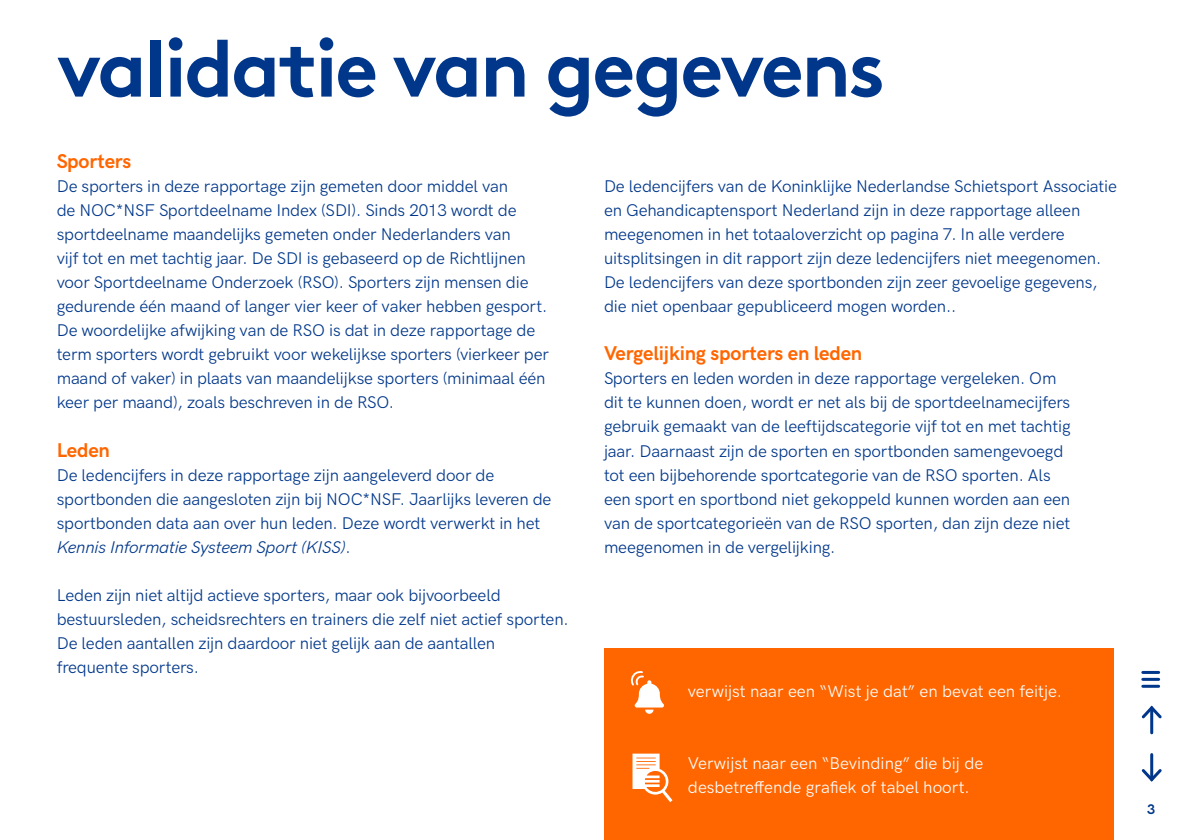
<style>
.page{position:relative;width:1191px;height:840px;background:#fff}
.page>*{position:absolute;margin:0;border:0;box-sizing:border-box;transform-origin:0 0}
.t1{font:700 80px "Brown";letter-spacing:-.03em;color:#00378a}
.t2{font:700 20px "HK Grotesk";letter-spacing:-.01em;color:#f60}
.t3{font:17px/24px "HK Grotesk";letter-spacing:-.01em;color:#00378a}
.t4{font:17px/24px "HK Grotesk";color:#fff}
.t5{font:700 14px "HK Grotesk";color:#00378a}
.s1{font-style:italic}
</style>
<div class="page">
<div style="left:604px;top:648px;width:509px;height:191px;background:#f60"></div>
<svg style="left:631px;top:671px;width:33px;height:42px"></svg>
<svg style="left:632px;top:753px;width:40px;height:48px"></svg>
<hr style="left:1150px;top:707px;width:3px;height:25px;background:#00378a">
<svg style="left:1141px;top:705px;width:21px;height:15px"></svg>
<hr style="left:1150px;top:754px;width:3px;height:25px;background:#00378a">
<svg style="left:1141px;top:765px;width:21px;height:17px"></svg>
<hr style="left:1142px;top:670px;width:16px;height:3px;background:#00378a">
<hr style="left:1142px;top:677px;width:16px;height:3px;background:#00378a">
<hr style="left:1142px;top:684px;width:16px;height:3px;background:#00378a">
<h1 class="t1" style="left:57px;top:4px;width:830px">validatie van gegevens</h1>
<p class="t2" style="left:57px;top:146px;width:76px">Sporters</p>
<p class="t3" style="left:57px;top:173px;width:494px">De sporters in deze rapportage zijn gemeten door middel van<br>de NOC*NSF Sportdeelname Index (SDI). Sinds 2013 wordt de sportdeelname maandelijks gemeten onder Nederlanders van<br>vijf tot en met tachtig jaar. De SDI is gebaseerd op de Richtlijnen voor Sportdeelname Onderzoek (RSO). Sporters zijn mensen die gedurende één maand of langer vier keer of vaker hebben gesport.<br>De woordelijke afwijking van de RSO is dat in deze rapportage de term sporters wordt gebruikt voor wekelijkse sporters (vierkeer per maand of vaker) in plaats van maandelijkse sporters (minimaal één keer per maand), zoals beschreven in de RSO.</p>
<p class="t2" style="left:57px;top:434px;width:55px">Leden</p>
<p class="t3" style="left:57px;top:461px;width:496px">De ledencijfers in deze rapportage zijn aangeleverd door de sportbonden die aangesloten zijn bij NOC*NSF. Jaarlijks leveren de sportbonden data aan over hun leden. Deze wordt verwerkt in het <span class="s1">Kennis Informatie Systeem Sport (KISS)</span>.</p>
<p class="t3" style="left:57px;top:581px;width:513px">Leden zijn niet altijd actieve sporters, maar ook bijvoorbeeld bestuursleden, scheidsrechters en trainers die zelf niet actief sporten.<br>De leden aantallen zijn daardoor niet gelijk aan de aantallen frequente sporters.</p>
<p class="t4" style="left:688px;top:677px;width:376px">verwijst naar een “Wist je dat” en bevat een feitje.</p>
<p class="t3" style="left:604px;top:173px;width:514px">De ledencijfers van de Koninklijke Nederlandse Schietsport Associatie en Gehandicaptensport Nederland zijn in deze rapportage alleen meegenomen in het totaaloverzicht op pagina 7. In alle verdere uitsplitsingen in dit rapport zijn deze ledencijfers niet meegenomen.<br>De ledencijfers van deze sportbonden zijn zeer gevoelige gegevens, die niet openbaar gepubliceerd mogen worden..</p>
<p class="t2" style="left:604px;top:338px;width:260px">Vergelijking sporters en leden</p>
<p class="t3" style="left:604px;top:365px;width:468px">Sporters en leden worden in deze rapportage vergeleken. Om dit te kunnen doen, wordt er net als bij de sportdeelnamecijfers gebruik gemaakt van de leeftijdscategorie vijf tot en met tachtig jaar. Daarnaast zijn de sporten en sportbonden samengevoegd tot een bijbehorende sportcategorie van de RSO sporten. Als een sport en sportbond niet gekoppeld kunnen worden aan een van de sportcategorieën van de RSO sporten, dan zijn deze niet meegenomen in de vergelijking.</p>
<p class="t4" style="left:688px;top:749px;width:297px">Verwijst naar een “Bevinding” die bij de desbetreffende grafiek of tabel hoort.</p>
<p class="t5" style="left:1147px;top:798px;width:10px">3</p>
</div>
